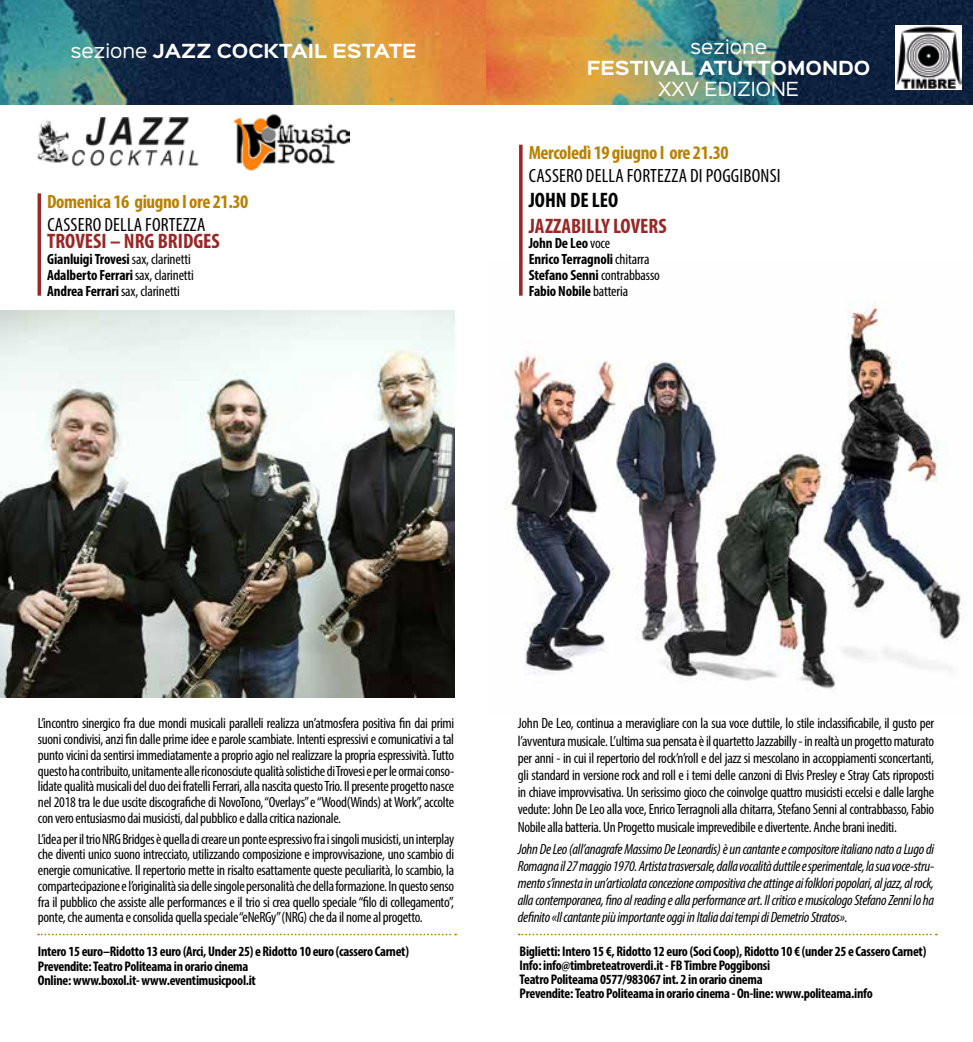
<style>
.page{position:relative;width:973px;height:1042px;background:#fff}
.page>*{position:absolute;margin:0;border:0;box-sizing:border-box;transform-origin:0 0}
.t1{font:700 condensed 21px "Myriad Pro";color:#982725}
.t2{font:700 condensed 21px "Myriad Pro";color:#000}
.t3{font:condensed 19.25px "Myriad Pro";letter-spacing:.01em;color:#000}
.t4{font:700 condensed 19.25px "Myriad Pro";letter-spacing:-.02em;color:#b98100}
.t5{font:700 17.5px "Sinkin Sans 700";color:#fff}
.t6{font:17.5px "Sinkin Sans 400";color:#fff}
.t7{font:condensed 14.88px/15.8px "Myriad Pro";letter-spacing:-.02em;color:#000;text-align:justify}
.t8{font:italic condensed 14.88px/17.2px "Myriad Pro";letter-spacing:-.02em;color:#000;text-align:justify}
.t9{font:700 condensed 14.88px/15.8px "Myriad Pro";letter-spacing:-.01em;color:#000}
.t10{font:700 condensed 14px/14px "Myriad Pro";letter-spacing:-.02em;color:#000}
.s1{font-family:"Sinkin Sans 400";font-weight:400}
.s2{font-weight:400}
</style>
<div class="page">
<img style="left:504px;top:260px;width:462px;height:433px">
<img style="left:0;top:0;width:943px;height:105px">
<img style="left:37px;top:117px;width:162px;height:50px">
<img style="left:233px;top:114px;width:116px;height:56px">
<svg style="left:38px;top:933px;width:418px;height:2px"></svg>
<svg style="left:518px;top:933px;width:418px;height:2px"></svg>
<img style="left:486px;top:0;width:486px;height:104px">
<img style="left:895px;top:25px;width:66px;height:64px">
<hr style="left:38px;top:193px;width:3px;height:103px;background:#982725">
<hr style="left:519px;top:145px;width:3px;height:151px;background:#982725">
<img style="left:0;top:311px;width:454px;height:386px">
<p class="t5" style="left:70px;top:42px;width:348px"><span class="s1">sezione</span> JAZZ COCKTAIL ESTATE</p>
<p class="t4" style="left:47px;top:189px;width:203px">Domenica 16 giugno I ore 21.30</p>
<p class="t3" style="left:47px;top:213px;width:160px">CASSERO DELLA FORTEZZA</p>
<h1 class="t1" style="left:47px;top:228px;width:174px">TROVESI – NRG BRIDGES</h1>
<p class="t9" style="left:47px;top:251px;width:148px">Gianluigi Trovesi <span class="s2">sax, clarinetti<br></span>Adalberto Ferrari <span class="s2">sax, clarinetti<br></span>Andrea Ferrari <span class="s2">sax, clarinetti</span></p>
<p class="t6" style="left:690px;top:32px;width:79px">sezione</p>
<p class="t5" style="left:586px;top:59px;width:285px">FESTIVAL ATUTTOMONDO</p>
<p class="t6" style="left:658px;top:74px;width:143px">XXV EDIZIONE</p>
<p class="t4" style="left:528px;top:141px;width:201px">Mercoledì 19 giugno I ore 21.30</p>
<p class="t3" style="left:528px;top:164px;width:253px">CASSERO DELLA FORTEZZA DI POGGIBONSI</p>
<h1 class="t2" style="left:528px;top:187px;width:91px">JOHN DE LEO</h1>
<h1 class="t1" style="left:528px;top:212px;width:139px">JAZZABILLY LOVERS</h1>
<p class="t9" style="left:528px;top:235px;width:133px">John De Leo <span class="s2">voce<br></span>Enrico Terragnoli <span class="s2">chitarra<br></span>Stefano Senni <span class="s2">contrabbasso<br></span>Fabio Nobile <span class="s2">batteria</span></p>
<p class="t7" style="left:38px;top:715px;width:417px">L’incontro sinergico fra due mondi musicali paralleli realizza un’atmosfera positiva fin dai primi suoni condivisi, anzi fin dalle prime idee e parole scambiate. Intenti espressivi e comunicativi a tal punto vicini da sentirsi immediatamente a proprio agio nel realizzare la propria espressività. Tutto questo ha contribuito, unitamente alle riconosciute qualità solistiche di Trovesi e per le ormai conso&shy;lidate qualità musicali del duo dei fratelli Ferrari, alla nascita questo Trio. Il presente progetto nasce nel 2018 tra le due uscite discografiche di NovoTono, “Overlays” e “Wood(Winds) at Work”, accolte con vero entusiasmo dai musicisti, dal pubblico e dalla critica nazionale.</p>
<p class="t7" style="left:38px;top:830px;width:418px">L’idea per il trio NRG Bridges è quella di creare un ponte espressivo fra i singoli musicisti, un interplay che diventi unico suono intrecciato, utilizzando composizione e improvvisazione, uno scambio di energie comunicative. Il repertorio mette in risalto esattamente queste peculiarità, lo scambio, la compartecipazione e l’originalità sia delle singole personalità che della formazione. In questo senso fra il pubblico che assiste alle performances e il trio si crea quello speciale “filo di collegamento”, ponte, che aumenta e consolida quella speciale “eNeRGy” (NRG) che da il nome al progetto.</p>
<p class="t10" style="left:38px;top:943px;width:372px;line-height:14.9px">Intero 15 euro–Ridotto 13 euro (Arci, Under 25) e Ridotto 10 euro (cassero Carnet)<br>Prevendite: Teatro Politeama in orario cinema<br>Online: www.boxol.it- www.eventimusicpool.it</p>
<p class="t7" style="left:518px;top:715px;width:418px;line-height:17.2px">John De Leo, continua a meravigliare con la sua voce duttile, lo stile inclassificabile, il gusto per l’avventura musicale. L’ultima sua pensata è il quartetto Jazzabilly - in realtà un progetto maturato per anni - in cui il repertorio del rock’n’roll e del jazz si mescolano in accoppiamenti sconcertanti, gli standard in versione rock and roll e i temi delle canzoni di Elvis Presley e Stray Cats riproposti in chiave improvvisativa. Un serissimo gioco che coinvolge quattro musicisti eccelsi e dalle larghe vedute: John De Leo alla voce, Enrico Terragnoli alla chitarra, Stefano Senni al contrabbasso, Fabio Nobile alla batteria. Un Progetto musicale imprevedibile e divertente. Anche brani inediti.</p>
<p class="t8" style="left:518px;top:840px;width:417px">John De Leo (all’anagrafe Massimo De Leonardis) è un cantante e compositore italiano nato a Lugo di Romagna il 27 maggio 1970. Artista trasversale, dalla vocalità duttile e sperimentale, la sua voce-stru&shy;mento s’innesta in un’articolata concezione compositiva che attinge ai folklori popolari, al jazz, al rock, alla contemporanea, fino al reading e alla performance art. Il critico e musicologo Stefano Zenni lo ha definito «Il cantante più importante oggi in Italia dai tempi di Demetrio Stratos».</p>
<p class="t10" style="left:519px;top:943px;width:408px">Biglietti: Intero 15 €, Ridotto 12 euro (Soci Coop), Ridotto 10 € (under 25 e Cassero Carnet)<br>Info: info@timbreteatroverdi.it - FB Timbre Poggibonsi<br>Teatro Politeama 0577/983067 int. 2 in orario cinema<br>Prevendite: Teatro Politeama in orario cinema - On-line: www.politeama.info</p>
</div>
